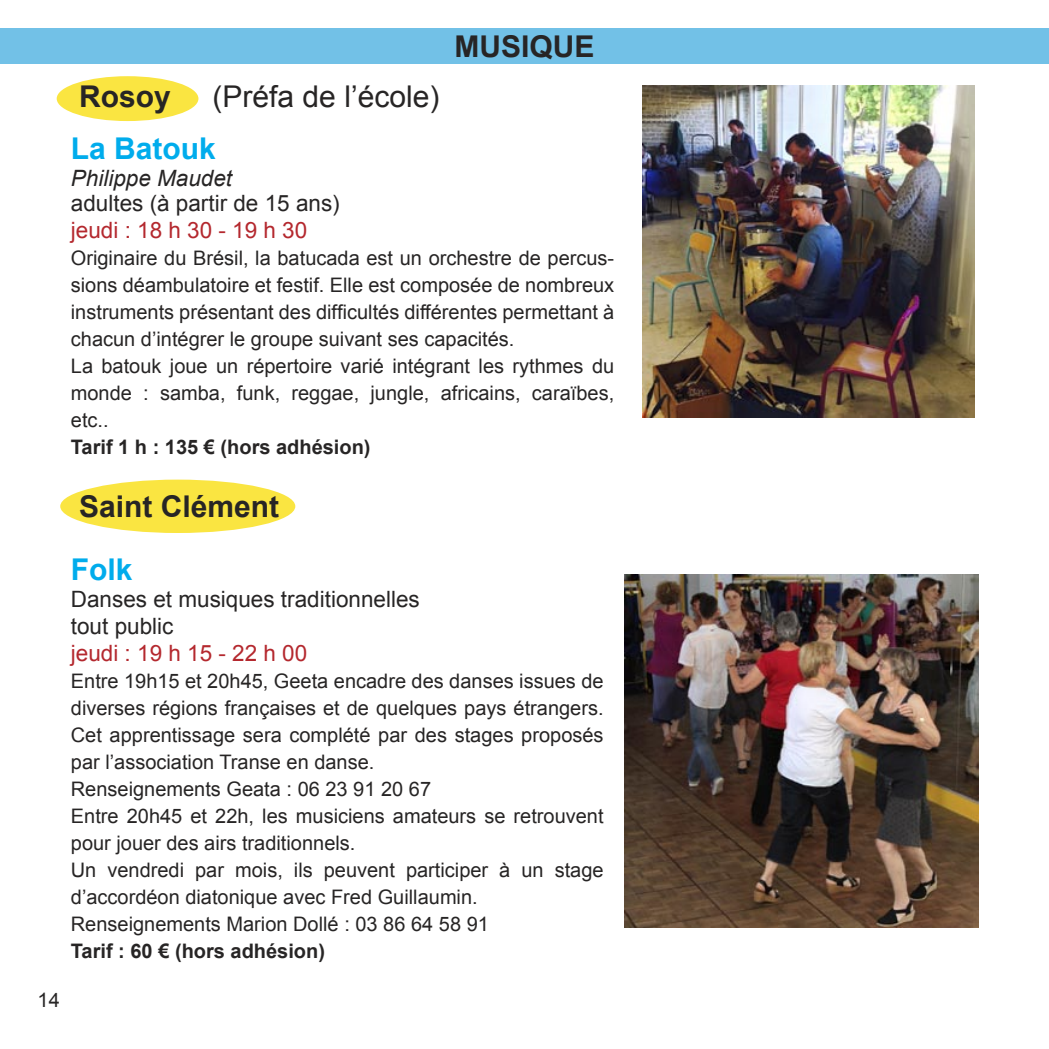
<style>
.page{position:relative;width:1049px;height:1049px;background:#fff}
.page>*{position:absolute;margin:0;border:0;box-sizing:border-box;transform-origin:0 0}
.t1{font:700 30px "Arial";color:#272525}
.t2{font:30px "Arial";color:#272525}
.t3{font:700 30px "Arial";color:#00acec}
.t4{font:22.5px/27px "Arial";color:#272525}
.t5{font:22.5px "Arial";color:#b4282e}
.t6{font:italic 22.5px "Arial";color:#272525}
.t7{font:20px/27px "Arial";color:#272525}
.t8{font:700 20px "Arial";color:#272525}
</style>
<div class="page">
<div style="left:0;top:28px;width:1049px;height:36px;background:#72c1e7"></div>
<div style="left:60px;top:480px;width:235px;height:53px;background:#fae541;border-radius:50%"></div>
<div style="left:57px;top:76px;width:141px;height:45px;background:#fae541;border-radius:50%"></div>
<img style="left:643px;top:85px;width:331px;height:332px">
<img style="left:625px;top:574px;width:353px;height:353px">
<h1 class="t1" style="left:454px;top:30px;width:142px">MUSIQUE</h1>
<h1 class="t1" style="left:79px;top:79px;width:93px">Rosoy</h1>
<h1 class="t2" style="left:213px;top:79px;width:228px">(Préfa de l’école)</h1>
<h1 class="t3" style="left:71px;top:131px;width:147px">La Batouk</h1>
<p class="t6" style="left:71px;top:165px;width:163px">Philippe Maudet</p>
<p class="t4" style="left:71px;top:189px;width:270px">adultes (à partir de 15 ans)</p>
<p class="t5" style="left:71px;top:217px;width:238px">jeudi : 18 h 30 - 19 h 30</p>
<p class="t7" style="left:71px;top:244px;width:545px">Originaire du Brésil, la batucada est un orchestre de percus&shy;sions déambulatoire et festif. Elle est composée de nombreux instruments présentant des difficultés différentes permettant à chacun d’intégrer le groupe suivant ses capacités.<br>La batouk joue un répertoire varié intégrant les rythmes du monde : samba, funk, reggae, jungle, africains, caraïbes, etc..</p>
<p class="t8" style="left:71px;top:436px;width:301px">Tarif 1 h : 135 € (hors adhésion)</p>
<h1 class="t1" style="left:79px;top:489px;width:202px">Saint Clément</h1>
<h1 class="t3" style="left:71px;top:552px;width:63px">Folk</h1>
<p class="t4" style="left:71px;top:585px;width:350px">Danses et musiques traditionnelles tout public</p>
<p class="t5" style="left:71px;top:640px;width:238px">jeudi : 19 h 15 - 22 h 00</p>
<p class="t7" style="left:71px;top:667px;width:534px">Entre 19h15 et 20h45, Geeta encadre des danses issues de diverses régions françaises et de quelques pays étrangers.<br>Cet apprentissage sera complété par des stages proposés par l’association Transe en danse.<br>Renseignements Geata : 06 23 91 20 67<br>Entre 20h45 et 22h, les musiciens amateurs se retrouvent pour jouer des airs traditionnels.<br>Un vendredi par mois, ils peuvent participer à un stage d’accordéon diatonique avec Fred Guillaumin.<br>Renseignements Marion Dollé : 03 86 64 58 91</p>
<p class="t8" style="left:71px;top:940px;width:256px">Tarif : 60 € (hors adhésion)</p>
<p class="t7" style="left:38px;top:986px;width:24px">14</p>
</div>
